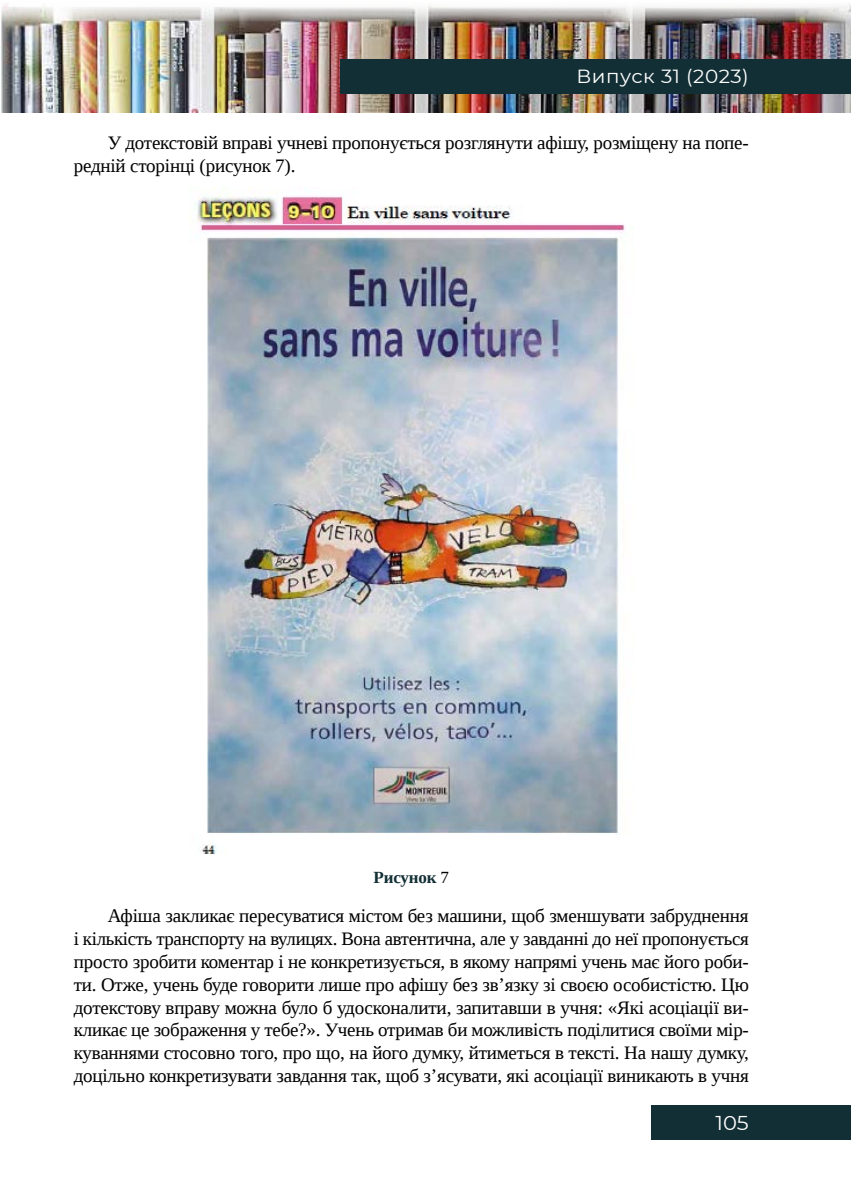
<style>
.page{position:relative;width:851px;height:1191px;background:#fff}
.page>*{position:absolute;margin:0;border:0;box-sizing:border-box;transform-origin:0 0}
.t1{font:20px "Montserrat";color:#fff;scale:1.05 1}
.t2{font:19px/22.8px "Liberation Serif";letter-spacing:-.01em;color:#000}
.t3{font:19px "Montserrat";letter-spacing:.025em;color:#fff;scale:1.05 1}
.t4{font:700 17px "Liberation Serif";letter-spacing:-.01em;color:#122f35}
.s1{font-weight:400;color:#000}
</style>
<div class="page">
<img style="left:1px;top:4px;width:849px;height:109px">
<div style="left:340px;top:60px;width:510px;height:34px;background:#122f35"></div>
<div style="left:651px;top:1106px;width:199px;height:34px;background:#122f35"></div>
<img style="left:189px;top:187px;width:437px;height:667px">
<p class="t3" style="left:576px;top:63px;width:166px">Випуск 31 (2023)</p>
<p class="t2" style="left:74px;top:131px;width:676px;text-indent:34px">У дотекстовій вправі учневі пропонується розглянути афішу, розміщену на попе&shy;редній сторінці (рисунок 7).</p>
<p class="t4" style="left:373px;top:865px;width:77px">Рисунок <span class="s1">7</span></p>
<p class="t2" style="left:74px;top:904px;width:676px;text-align:justify;text-indent:34px">Афіша закликає пересуватися містом без машини, щоб зменшувати забруднення і кількість транспорту на вулицях. Вона автентична, але у завданні до неї пропонується просто зробити коментар і не конкретизується, в якому напрямі учень має його роби&shy;ти. Отже, учень буде говорити лише про афішу без зв’язку зі своєю особистістю. Цю дотекстову вправу можна було б удосконалити, запитавши в учня: «Які асоціації ви&shy;кликає це зображення у тебе?». Учень отримав би можливість поділитися своїми мір&shy;куваннями стосовно того, про що, на його думку, йтиметься в тексті. На нашу думку, доцільно конкретизувати завдання так, щоб з’ясувати, які асоціації виникають в учня</p>
<p class="t1" style="left:715px;top:1109px;width:33px">105</p>
</div>
